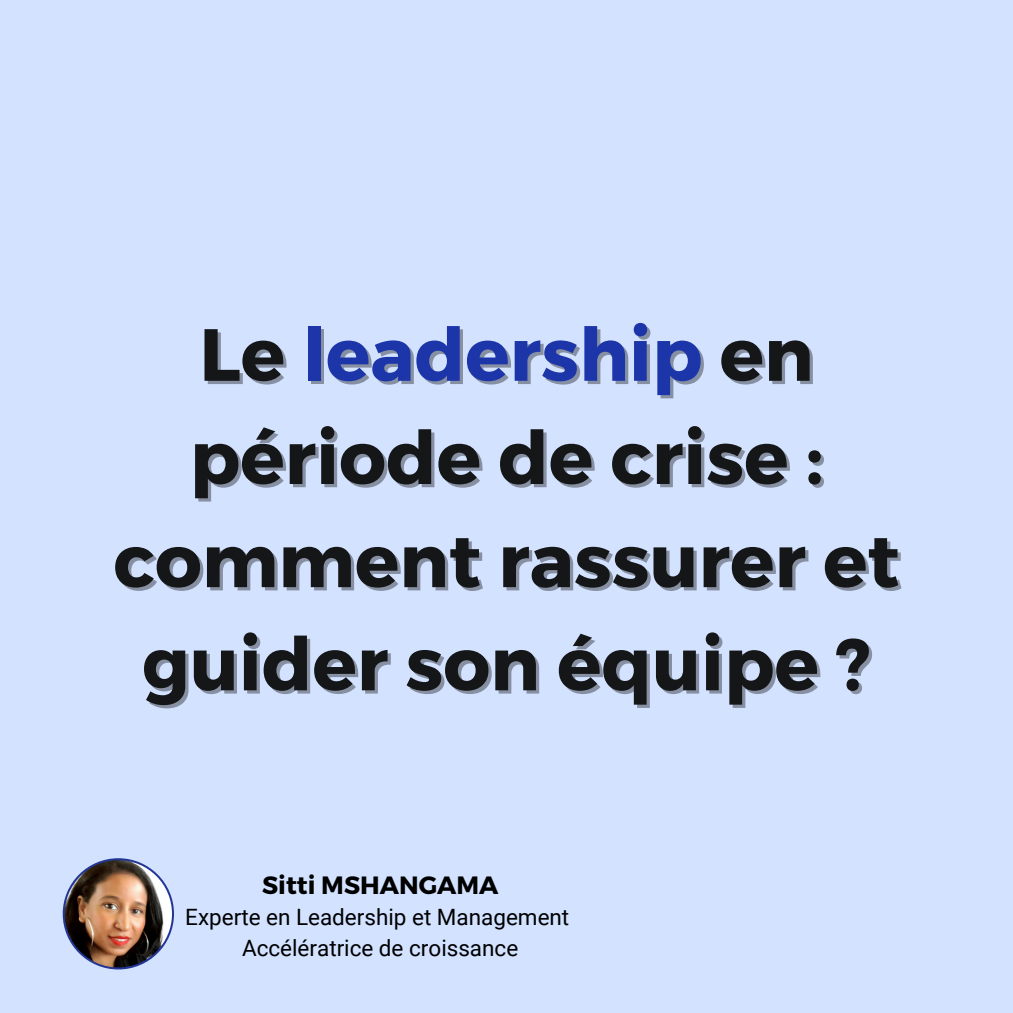
<style>
.page{position:relative;width:1013px;height:1013px;background:#fff}
.page>*{position:absolute;margin:0;border:0;box-sizing:border-box;transform-origin:0 0}
.t1{font:700 73.75px/103.1px "Montserrat";color:#151617;text-align:center}
.t2{font:700 25px "Montserrat";color:#000}
.t3{font:22.5px "Roboto";color:#000}
.s1{color:rgb(21 22 23/.4)}
.s2{color:#1c35a9}
</style>
<div class="page">
<div style="left:0;top:0;width:1012px;height:1012px;background:#d3e2ff"></div>
<img style="left:63px;top:858px;width:111px;height:111px">
<p class="t1" style="left:113px;top:299px;width:787px"><span class="s1">Le</span> <span class="s2">leadership</span> <span class="s1">en </span>période de crise : comment rassurer et guider son équipe ?</p>
<p class="t2" style="left:262px;top:869px;width:238px">Sitti MSHANGAMA</p>
<p class="t3" style="left:185px;top:904px;width:385px">Experte en Leadership et Management</p>
<p class="t3" style="left:242px;top:935px;width:278px">Accélératrice de croissance</p>
</div>
